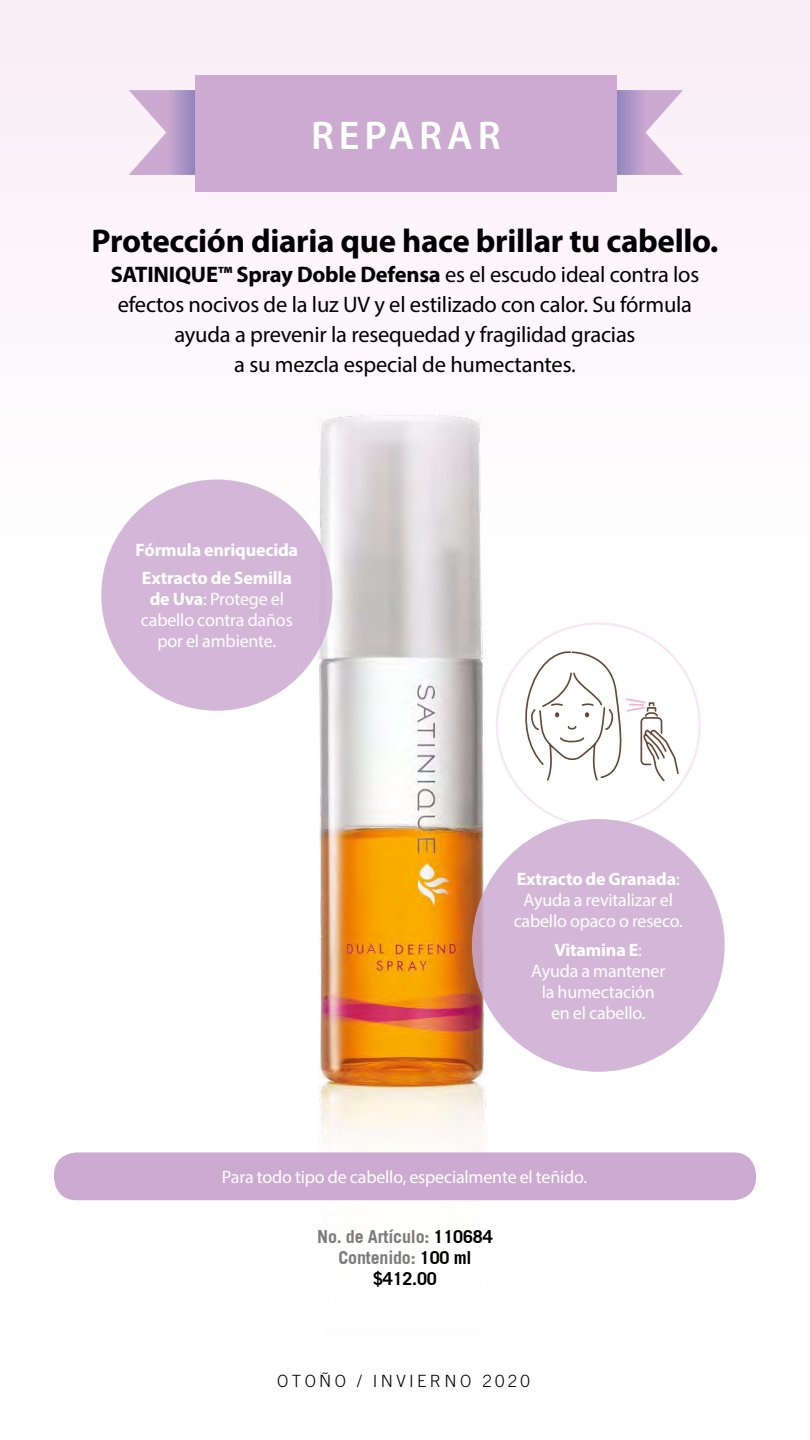
<style>
.page{position:relative;width:810px;height:1440px;background:#fff}
.page>*{position:absolute;margin:0;border:0;box-sizing:border-box;transform-origin:0 0}
.t1{font:600 40.2px "Myriad Pro";letter-spacing:.12em;color:#fff}
.t2{font:700 33px "Myriad Pro";letter-spacing:-.01em;color:#000}
.t3{font:22.5px/30px "Myriad Pro";letter-spacing:-.01em;color:#000;text-align:center}
.t4{font:18px/21px "Myriad Pro";letter-spacing:-.01em;color:#fff;text-align:center}
.t5{font:700 18px/21px "Trade Gothic";letter-spacing:-.01em;color:#7c7b7b;text-align:center}
.t6{font:700 18px/28.5px "Myriad Pro";letter-spacing:-.01em;color:#fff;text-align:center}
.t7{font:300 16.88px "Trade Gothic LT Std";letter-spacing:.2em;color:#000}
.s1{font-weight:700}
.s2{color:#000}
</style>
<div class="page">
<img style="left:305px;top:641px;width:193px;height:560px">
<svg style="left:0;top:0;width:810px;height:641px;fill:#fcf6fa"></svg>
<svg style="left:497px;top:624px;width:203px;height:200px"></svg>
<div style="left:101px;top:480px;width:232px;height:231px;background:#d4b6d8;border-radius:50%"></div>
<div style="left:54px;top:1152px;width:702px;height:48px;background:#cdaad2;border-radius:22px"></div>
<svg style="left:129px;top:90px;width:66px;height:85px"></svg>
<svg style="left:617px;top:90px;width:66px;height:85px"></svg>
<div style="left:195px;top:75px;width:422px;height:117px;background:#cdaad2"></div>
<div style="left:472px;top:819px;width:253px;height:253px;background:#d4b7d8;border-radius:50%"></div>
<h1 class="t1" style="left:311px;top:110px;width:191px">REPARAR</h1>
<h2 class="t2" style="left:92px;top:219px;width:628px">Protección diaria que hace brillar tu cabello.</h2>
<p class="t3" style="left:111px;top:259px;width:590px"><span class="s1">SATINIQUE™ Spray Doble Defensa</span> es el escudo ideal contra los efectos nocivos de la luz UV y el estilizado con calor. Su fórmula ayuda a prevenir la resequedad y fragilidad gracias<br>a su mezcla especial de humectantes.</p>
<p class="t6" style="left:136px;top:535px;width:164px">Fórmula enriquecida<br>Extracto de Semilla</p>
<p class="t4" style="left:141px;top:588px;width:153px"><span class="s1">de Uva</span>: Protege el cabello contra daños por el ambiente.</p>
<p class="t4" style="left:514px;top:868px;width:171px"><span class="s1">Extracto de Granada</span>:<br>Ayuda a revitalizar el cabello opaco o reseco.</p>
<p class="t4" style="left:531px;top:939px;width:136px"><span class="s1">Vitamina E</span>:<br>Ayuda a mantener la humectación en el cabello.</p>
<p class="t4" style="left:222px;top:1166px;width:367px">Para todo tipo de cabello, especialmente el teñido.</p>
<p class="t5" style="left:317px;top:1226px;width:177px">No. de Artículo: <span class="s2">110684<br></span>Contenido: <span class="s2">100 ml $412.00</span></p>
<p class="t7" style="left:277px;top:1371px;width:254px">OTOÑO / INVIERNO 2020</p>
</div>
